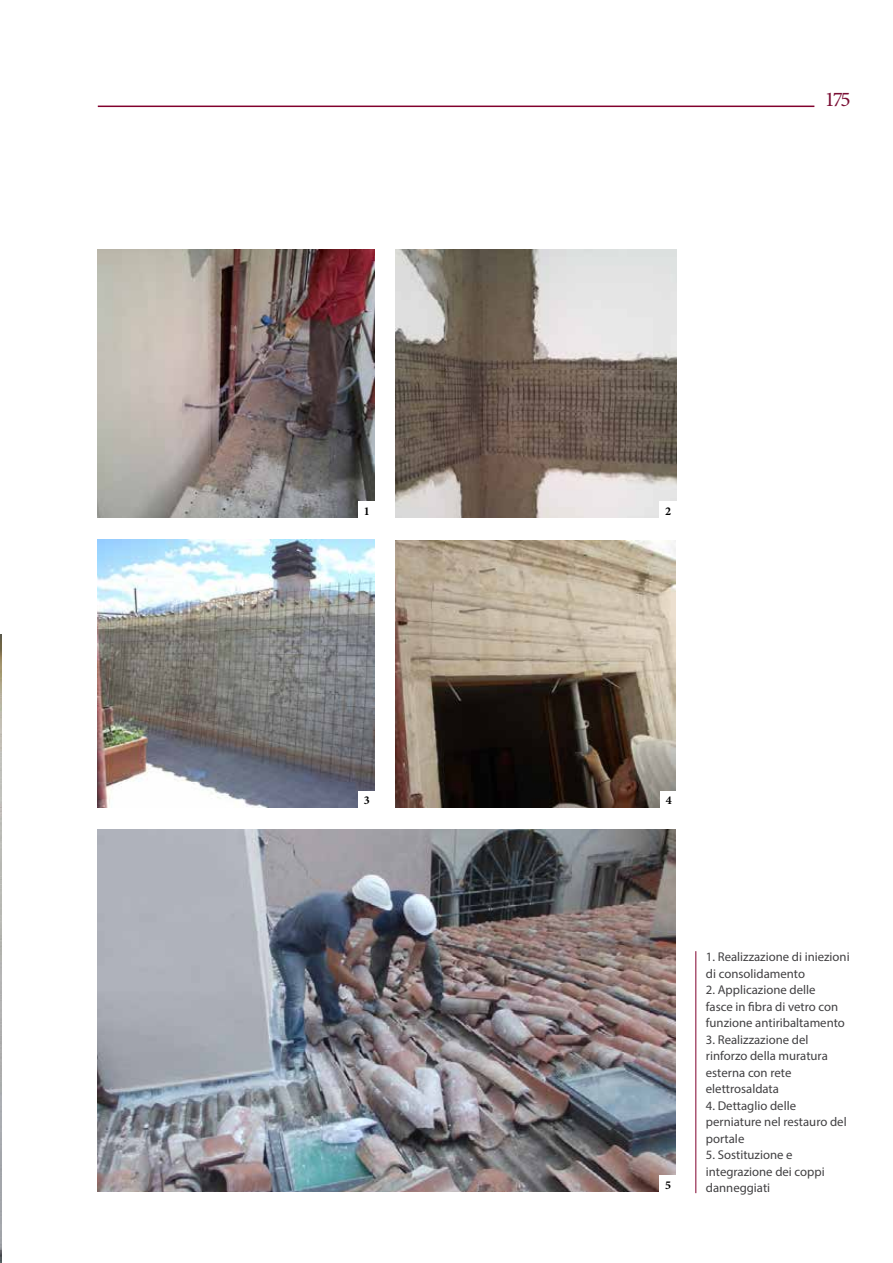
<style>
.page{position:relative;width:893px;height:1263px;background:#fff}
.page>*{position:absolute;margin:0;border:0;box-sizing:border-box;transform-origin:0 0}
.t1{font:21px "Minion Pro";color:#7a0e34}
.t2{font:12.75px/16.5px "Myriad Pro";color:#414042}
.t3{font:700 12px "Minion Pro";color:#000}
</style>
<div class="page">
<img style="left:0;top:635px;width:1px;height:628px">
<img style="left:98px;top:539px;width:276px;height:268px">
<img style="left:396px;top:540px;width:279px;height:267px">
<img style="left:396px;top:250px;width:280px;height:268px">
<img style="left:98px;top:250px;width:276px;height:268px">
<div style="left:358px;top:502px;width:17px;height:17px;background:#fff"></div>
<div style="left:358px;top:791px;width:17px;height:17px;background:#fff"></div>
<div style="left:659px;top:502px;width:17px;height:17px;background:#fff"></div>
<div style="left:660px;top:791px;width:17px;height:17px;background:#fff"></div>
<hr style="left:695px;top:951px;width:1px;height:242px;background:#81002d">
<hr style="left:98px;top:106px;width:716px;height:1px;background:#81002d">
<img style="left:98px;top:830px;width:577px;height:361px">
<div style="left:659px;top:1175px;width:17px;height:18px;background:#fff"></div>
<p class="t3" style="left:364px;top:502px;width:7px">1</p>
<p class="t3" style="left:364px;top:792px;width:7px">3</p>
<h1 class="t1" style="left:825px;top:87px;width:27px">175</h1>
<p class="t3" style="left:665px;top:502px;width:7px">2</p>
<p class="t3" style="left:666px;top:792px;width:7px">4</p>
<p class="t3" style="left:665px;top:1176px;width:7px">5</p>
<p class="t2" style="left:706px;top:948px;width:145px">1. Realizzazione di iniezioni di consolidamento</p>
<p class="t2" style="left:706px;top:981px;width:140px">2. Applicazione delle fasce in fibra di vetro con funzione antiribaltamento</p>
<p class="t2" style="left:706px;top:1031px;width:123px">3. Realizzazione del rinforzo della muratura esterna con rete elettrosaldata</p>
<p class="t2" style="left:706px;top:1097px;width:142px">4. Dettaglio delle perniature nel restauro del portale</p>
<p class="t2" style="left:706px;top:1146px;width:120px">5. Sostituzione e integrazione dei coppi danneggiati</p>
</div>
